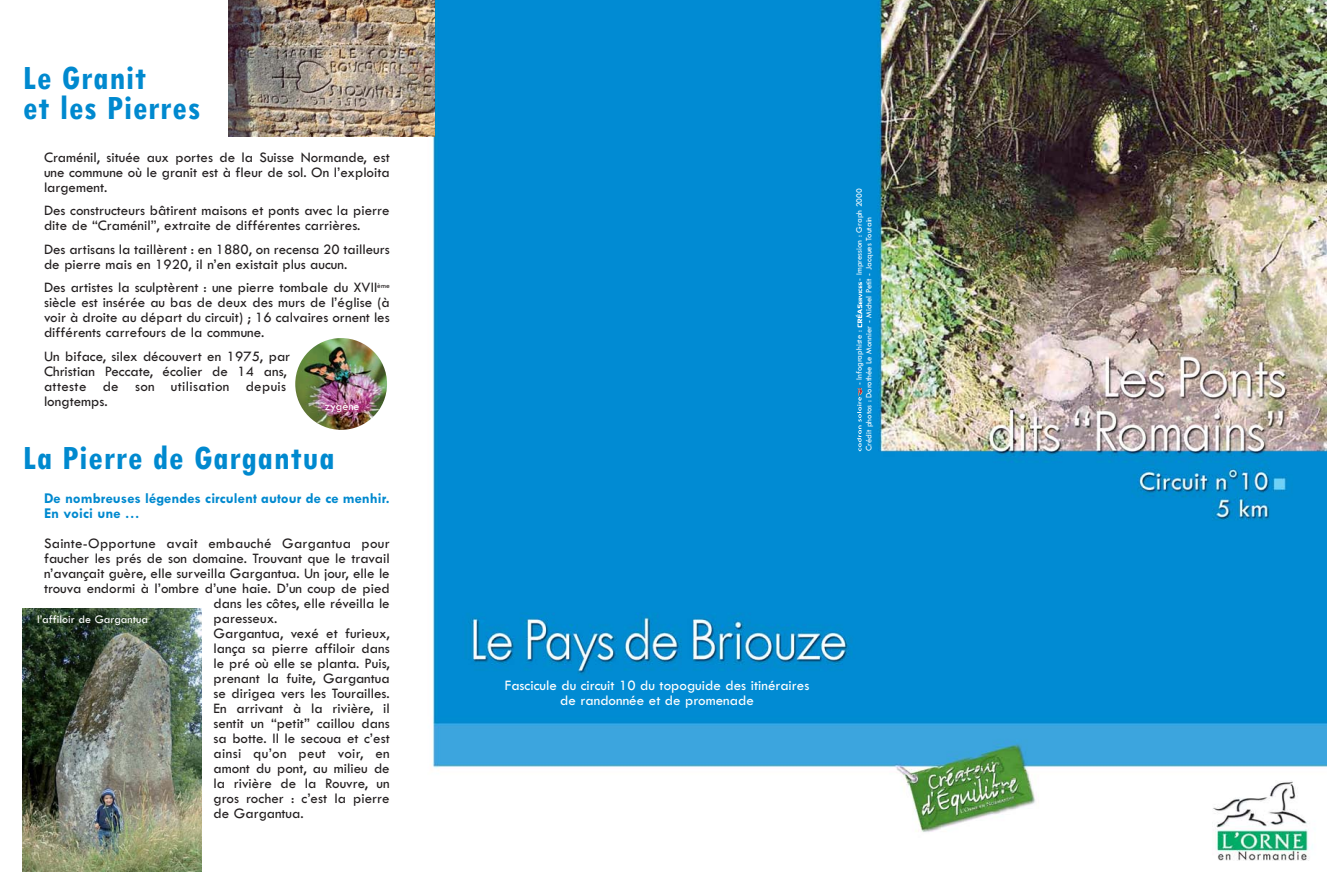
<style>
.page{position:relative;width:1327px;height:893px;background:#fff}
.page>*{position:absolute;margin:0;border:0;box-sizing:border-box;transform-origin:0 0}
.t1{font:700 condensed 36px/30px "Tw Cen";letter-spacing:.02em;color:#0089cf}
.t2{font:500 15px/15px "Tw Cen";color:#231f20}
.t3{font:500 15px/15px "Tw Cen";color:#fff;text-align:center}
.t4{font:500 15px "Tw Cen";letter-spacing:.02em;color:#231f20}
.t5{font:700 15px/15px "Tw Cen";color:#0089cf}
.t6{font:500 12px "Tw Cen";color:#fff}
.t7{font:500 8.7px "Tw Cen";color:#fff}
</style>
<div class="page">
<img style="left:22px;top:0;width:1305px;height:872px">
<img style="left:23px;top:608px;width:178px;height:263px">
<img style="left:228px;top:0;width:206px;height:136px">
<img style="left:295px;top:338px;width:92px;height:92px;border-radius:50%">
<svg style="left:855px;top:282px;width:7px;height:45px"></svg>
<svg style="left:857px;top:388px;width:5px;height:63px"></svg>
<h1 class="t1" style="left:23px;top:65px;width:179px">Le Granit<br>et les Pierres</h1>
<p class="t2" style="left:44px;top:151px;width:347px;text-align:justify">Craménil, située aux portes de la Suisse Normande, est une commune où le granit est à fleur de sol. On l’exploita largement.</p>
<p class="t2" style="left:44px;top:205px;width:347px">Des constructeurs bâtirent maisons et ponts avec la pierre dite de “Craménil”, extraite de différentes carrières.</p>
<p class="t2" style="left:44px;top:243px;width:347px">Des artisans la taillèrent : en 1880, on recensa 20 tailleurs de pierre mais en 1920, il n’en existait plus aucun.</p>
<p class="t2" style="left:44px;top:282px;width:347px;text-align:justify">Des artistes la sculptèrent : une pierre tombale du XVII<sup>ème </sup>siècle est insérée au bas de deux des murs de l’église (à voir à droite au départ du circuit) ; 16 calvaires ornent les différents carrefours de la commune.</p>
<p class="t2" style="left:44px;top:350px;width:248px">Un biface, silex découvert en 1975, par<br>Christian Peccate, écolier de 14 ans, atteste de son utilisation depuis longtemps.</p>
<p class="t6" style="left:325px;top:402px;width:36px">zygène</p>
<h1 class="t1" style="left:23px;top:445px;width:313px">La Pierre de Gargantua</h1>
<p class="t5" style="left:44px;top:492px;width:347px">De nombreuses légendes circulent autour de ce menhir.<br>En voici une …</p>
<p class="t4" style="left:44px;top:539px;width:347px">Sainte-Opportune avait embauché Gargantua pour</p>
<p class="t2" style="left:44px;top:553px;width:347px">faucher les prés de son domaine. Trouvant que le travail</p>
<p class="t2" style="left:44px;top:568px;width:347px">n’avançait guère, elle surveilla Gargantua. Un jour, elle le</p>
<p class="t2" style="left:44px;top:583px;width:347px">trouva endormi à l’ombre d’une haie. D’un coup de pied</p>
<p class="t2" style="left:213px;top:598px;width:178px">dans les côtes, elle réveilla le</p>
<p class="t2" style="left:213px;top:613px;width:65px">paresseux.</p>
<p class="t2" style="left:213px;top:628px;width:178px">Gargantua, vexé et furieux,</p>
<p class="t2" style="left:213px;top:643px;width:178px">lança sa pierre affiloir dans</p>
<p class="t2" style="left:213px;top:658px;width:178px">le pré où elle se planta. Puis,</p>
<p class="t2" style="left:213px;top:673px;width:178px">prenant la fuite, Gargantua</p>
<p class="t2" style="left:213px;top:688px;width:178px">se dirigea vers les Tourailles.</p>
<p class="t2" style="left:213px;top:703px;width:178px">En arrivant à la rivière, il</p>
<p class="t2" style="left:213px;top:718px;width:178px">sentit un “petit” caillou dans</p>
<p class="t2" style="left:213px;top:733px;width:178px">sa botte. Il le secoua et c’est</p>
<p class="t4" style="left:213px;top:749px;width:178px">ainsi qu’on peut voir, en</p>
<p class="t2" style="left:213px;top:763px;width:178px">amont du pont, au milieu de</p>
<p class="t2" style="left:213px;top:778px;width:178px">la rivière de la Rouvre, un</p>
<p class="t2" style="left:213px;top:793px;width:178px">gros rocher : c’est la pierre</p>
<p class="t2" style="left:213px;top:808px;width:92px">de Gargantua.</p>
<p class="t6" style="left:37px;top:615px;width:112px">l’affiloir de Gargantua</p>
<p class="t7" style="left:856px;top:281px;width:94px;rotate:-90deg">- Impression : Graph 2000</p>
<p class="t7" style="left:866px;top:451px;width:236px;rotate:-90deg">Crédit photos : Dorothée Le Monnier - Michel Petit - Jacques Toutain</p>
<p class="t7" style="left:856px;top:385px;width:56px;rotate:-90deg">- Infographiste :</p>
<p class="t3" style="left:505px;top:679px;width:306px">Fascicule du circuit 10 du topoguide des itinéraires de randonnée et de promenade</p>
</div>
